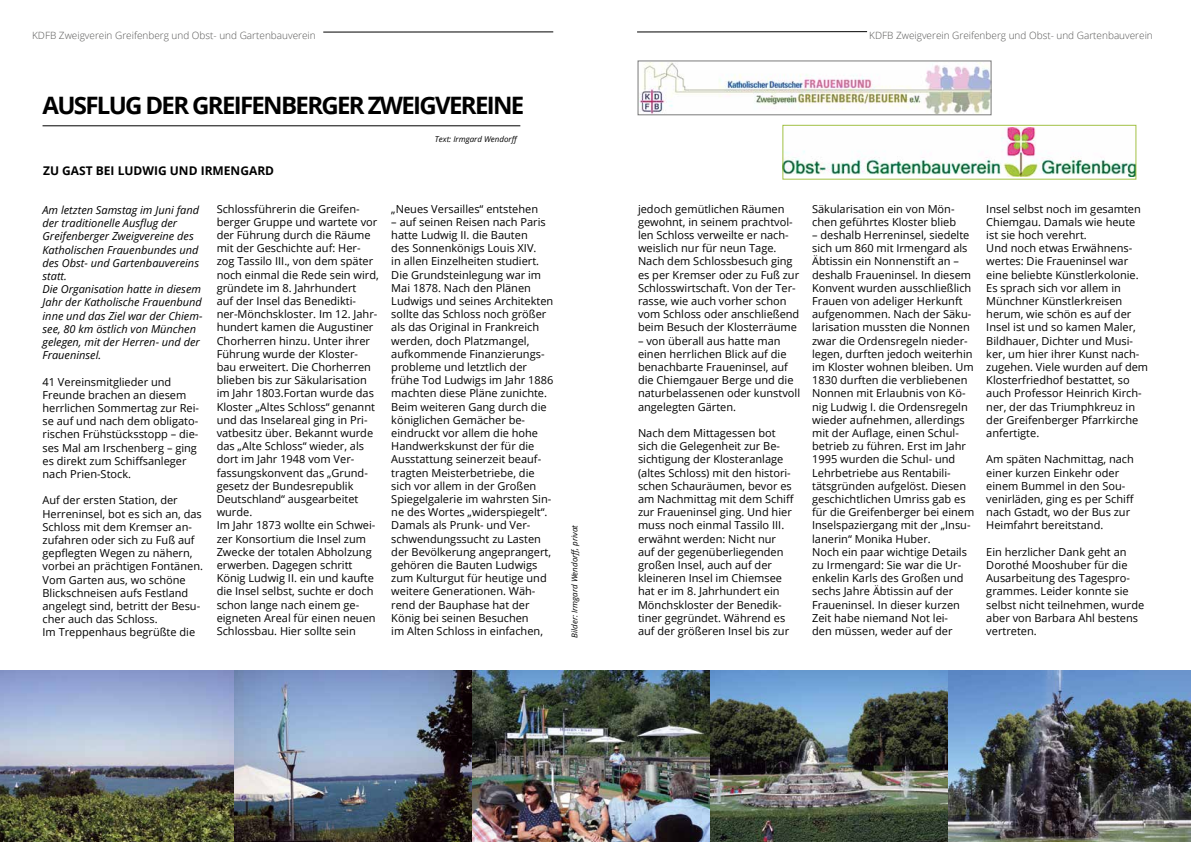
<style>
.page{position:relative;width:1191px;height:842px;background:#fff}
.page>*{position:absolute;margin:0;border:0;box-sizing:border-box;transform-origin:0 0}
.t1{font:700 24px "Open Sans";letter-spacing:-.07em;color:#000}
.t2{font:700 12px "Open Sans";color:#000}
.t3{font:11px/13.2px "Open Sans";color:#000}
.t4{font:italic 11px/13.2px "Open Sans";color:#000}
.t5{font:300 10px "Open Sans";color:#575756}
.t6{font:italic 8px "Open Sans";color:#000}
</style>
<div class="page">
<hr style="left:323px;top:32px;width:230px;height:1px;background:#000">
<hr style="left:43px;top:125px;width:477px;height:1px;background:#000">
<svg style="left:637px;top:31px;width:230px;height:1px"></svg>
<img style="left:0;top:670px;width:1191px;height:172px">
<img style="left:640px;top:63px;width:349px;height:50px">
<div style="left:638px;top:61px;width:353px;height:54px;border:1px solid #797979"></div>
<img style="left:784px;top:128px;width:350px;height:48px">
<div style="left:782px;top:125px;width:354px;height:54px;border:1px solid #a2c145"></div>
<p class="t5" style="left:32px;top:29px;width:285px">KDFB Zweigverein Greifenberg und Obst- und Gartenbauverein</p>
<h1 class="t1" style="left:43px;top:88px;width:483px">AUSFLUG DER GREIFENBERGER ZWEIGVEREINE</h1>
<p class="t6" style="left:435px;top:134px;width:85px">Text: Irmgard Wendorff</p>
<p class="t2" style="left:43px;top:162px;width:233px">ZU GAST BEI LUDWIG UND IRMENGARD</p>
<p class="t4" style="left:43px;top:203px;width:161px">Am letzten Samstag im Juni fand der traditionelle Ausflug der<br>Greifenberger Zweigvereine des<br>Katholischen Frauenbundes und des Obst- und Gartenbauvereins statt.<br>Die Organisation hatte in diesem<br>Jahr der Katholische Frauenbund inne und das Ziel war der Chiem&shy;see, 80 km östlich von München gelegen, mit der Herren- und der<br>Fraueninsel.</p>
<p class="t3" style="left:43px;top:375px;width:158px">41 Vereinsmitglieder und<br>Freunde brachen an diesem herrlichen Sommertag zur Rei&shy;se auf und nach dem obligato&shy;rischen Frühstücksstopp – die&shy;ses Mal am Irschenberg – ging es direkt zum Schiffsanleger nach Prien-Stock.</p>
<p class="t3" style="left:43px;top:493px;width:162px">Auf der ersten Station, der<br>Herreninsel, bot es sich an, das<br>Schloss mit dem Kremser an&shy;zufahren oder sich zu Fuß auf gepflegten Wegen zu nähern, vorbei an prächtigen Fontänen.<br>Vom Garten aus, wo schöne<br>Blickschneisen aufs Festland angelegt sind, betritt der Besu&shy;cher auch das Schloss.<br>Im Treppenhaus begrüßte die</p>
<p class="t3" style="left:217px;top:202px;width:164px">Schlossführerin die Greifen&shy;berger Gruppe und wartete vor der Führung durch die Räume mit der Geschichte auf: Her&shy;zog Tassilo III., von dem später noch einmal die Rede sein wird, gründete im 8. Jahrhundert<br>auf der Insel das Benedikti&shy;ner-Mönchskloster. Im 12. Jahr&shy;hundert kamen die Augustiner<br>Chorherren hinzu. Unter ihrer<br>Führung wurde der Kloster&shy;bau erweitert. Die Chorherren blieben bis zur Säkularisation im Jahr 1803.Fortan wurde das<br>Kloster „Altes Schloss“ genannt und das Inselareal ging in Pri&shy;vatbesitz über. Bekannt wurde das „Alte Schloss“ wieder, als dort im Jahr 1948 vom Ver&shy;fassungskonvent das „Grund&shy;gesetz der Bundesrepublik<br>Deutschland“ ausgearbeitet wurde.<br>Im Jahr 1873 wollte ein Schwei&shy;zer Konsortium die Insel zum<br>Zwecke der totalen Abholzung erwerben. Dagegen schritt<br>König Ludwig II. ein und kaufte die Insel selbst, suchte er doch schon lange nach einem ge&shy;eigneten Areal für einen neuen<br>Schlossbau. Hier sollte sein</p>
<p class="t3" style="left:391px;top:202px;width:148px">„Neues Versailles“ entstehen</p>
<p class="t3" style="left:391px;top:215px;width:163px">– auf seinen Reisen nach Paris hatte Ludwig II. die Bauten<br>des Sonnenkönigs Louis XIV.<br>in allen Einzelheiten studiert.<br>Die Grundsteinlegung war im<br>Mai 1878. Nach den Plänen<br>Ludwigs und seines Architekten sollte das Schloss noch größer als das Original in Frankreich werden, doch Platzmangel, aufkommende Finanzierungs&shy;probleme und letztlich der frühe Tod Ludwigs im Jahr 1886 machten diese Pläne zunichte.<br>Beim weiteren Gang durch die königlichen Gemächer be&shy;eindruckt vor allem die hohe<br>Handwerkskunst der für die<br>Ausstattung seinerzeit beauf&shy;tragten Meisterbetriebe, die sich vor allem in der Großen<br>Spiegelgalerie im wahrsten Sin&shy;ne des Wortes „widerspiegelt“.<br>Damals als Prunk- und Ver&shy;schwendungssucht zu Lasten der Bevölkerung angeprangert, gehören die Bauten Ludwigs zum Kulturgut für heutige und weitere Generationen. Wäh&shy;rend der Bauphase hat der<br>König bei seinen Besuchen<br>im Alten Schloss in einfachen,</p>
<p class="t6" style="left:569px;top:638px;width:114px;rotate:-90deg">Bilder: Irmgard Wendorff, privat</p>
<p class="t5" style="left:869px;top:29px;width:285px">KDFB Zweigverein Greifenberg und Obst- und Gartenbauverein</p>
<p class="t3" style="left:638px;top:202px;width:163px">jedoch gemütlichen Räumen gewohnt, in seinem prachtvol&shy;len Schloss verweilte er nach&shy;weislich nur für neun Tage.<br>Nach dem Schlossbesuch ging es per Kremser oder zu Fuß zur<br>Schlosswirtschaft. Von der Ter&shy;rasse, wie auch vorher schon vom Schloss oder anschließend beim Besuch der Klosterräume</p>
<p class="t3" style="left:638px;top:334px;width:164px">– von überall aus hatte man einen herrlichen Blick auf die benachbarte Fraueninsel, auf die Chiemgauer Berge und die naturbelassenen oder kunstvoll angelegten Gärten.</p>
<p class="t3" style="left:638px;top:426px;width:157px">Nach dem Mittagessen bot sich die Gelegenheit zur Be&shy;sichtigung der Klosteranlage (altes Schloss) mit den histori&shy;schen Schauräumen, bevor es am Nachmittag mit dem Schiff zur Fraueninsel ging. Und hier muss noch einmal Tassilo III. erwähnt werden: Nicht nur auf der gegenüberliegenden großen Insel, auch auf der kleineren Insel im Chiemsee hat er im 8. Jahrhundert ein<br>Mönchskloster der Benedik&shy;tiner gegründet. Während es auf der größeren Insel bis zur</p>
<p class="t3" style="left:812px;top:202px;width:145px">Säkularisation ein von Mön&shy;chen geführtes Kloster blieb</p>
<p class="t3" style="left:812px;top:228px;width:164px">– deshalb Herreninsel, siedelte sich um 860 mit Irmengard als<br>Äbtissin ein Nonnenstift an – deshalb Fraueninsel. In diesem<br>Konvent wurden ausschließlich<br>Frauen von adeliger Herkunft aufgenommen. Nach der Säku&shy;larisation mussten die Nonnen zwar die Ordensregeln nieder&shy;legen, durften jedoch weiterhin im Kloster wohnen bleiben. Um<br>1830 durften die verbliebenen<br>Nonnen mit Erlaubnis von Kö&shy;nig Ludwig I. die Ordensregeln wieder aufnehmen, allerdings mit der Auflage, einen Schul&shy;betrieb zu führen. Erst im Jahr<br>1995 wurden die Schul- und<br>Lehrbetriebe aus Rentabili&shy;tätsgründen aufgelöst. Diesen geschichtlichen Umriss gab es für die Greifenberger bei einem<br>Inselspaziergang mit der „Insu&shy;lanerin“ Monika Huber.<br>Noch ein paar wichtige Details zu Irmengard: Sie war die Ur&shy;enkelin Karls des Großen und sechs Jahre Äbtissin auf der<br>Fraueninsel. In dieser kurzen<br>Zeit habe niemand Not lei-<br>den müssen, weder auf der</p>
<p class="t3" style="left:986px;top:202px;width:163px">Insel selbst noch im gesamten<br>Chiemgau. Damals wie heute ist sie hoch verehrt.<br>Und noch etwas Erwähnens&shy;wertes: Die Fraueninsel war eine beliebte Künstlerkolonie.<br>Es sprach sich vor allem in<br>Münchner Künstlerkreisen herum, wie schön es auf der<br>Insel ist und so kamen Maler,<br>Bildhauer, Dichter und Musi&shy;ker, um hier ihrer Kunst nach&shy;zugehen. Viele wurden auf dem<br>Klosterfriedhof bestattet, so auch Professor Heinrich Kirch&shy;ner, der das Triumphkreuz in der Greifenberger Pfarrkirche anfertigte.</p>
<p class="t3" style="left:986px;top:452px;width:149px">Am späten Nachmittag, nach einer kurzen Einkehr oder einem Bummel in den Sou&shy;venirläden, ging es per Schiff nach Gstadt, wo der Bus zur<br>Heimfahrt bereitstand.</p>
<p class="t3" style="left:986px;top:545px;width:159px">Ein herzlicher Dank geht an<br>Dorothé Mooshuber für die<br>Ausarbeitung des Tagespro&shy;grammes. Leider konnte sie selbst nicht teilnehmen, wurde aber von Barbara Ahl bestens vertreten.</p>
</div>
